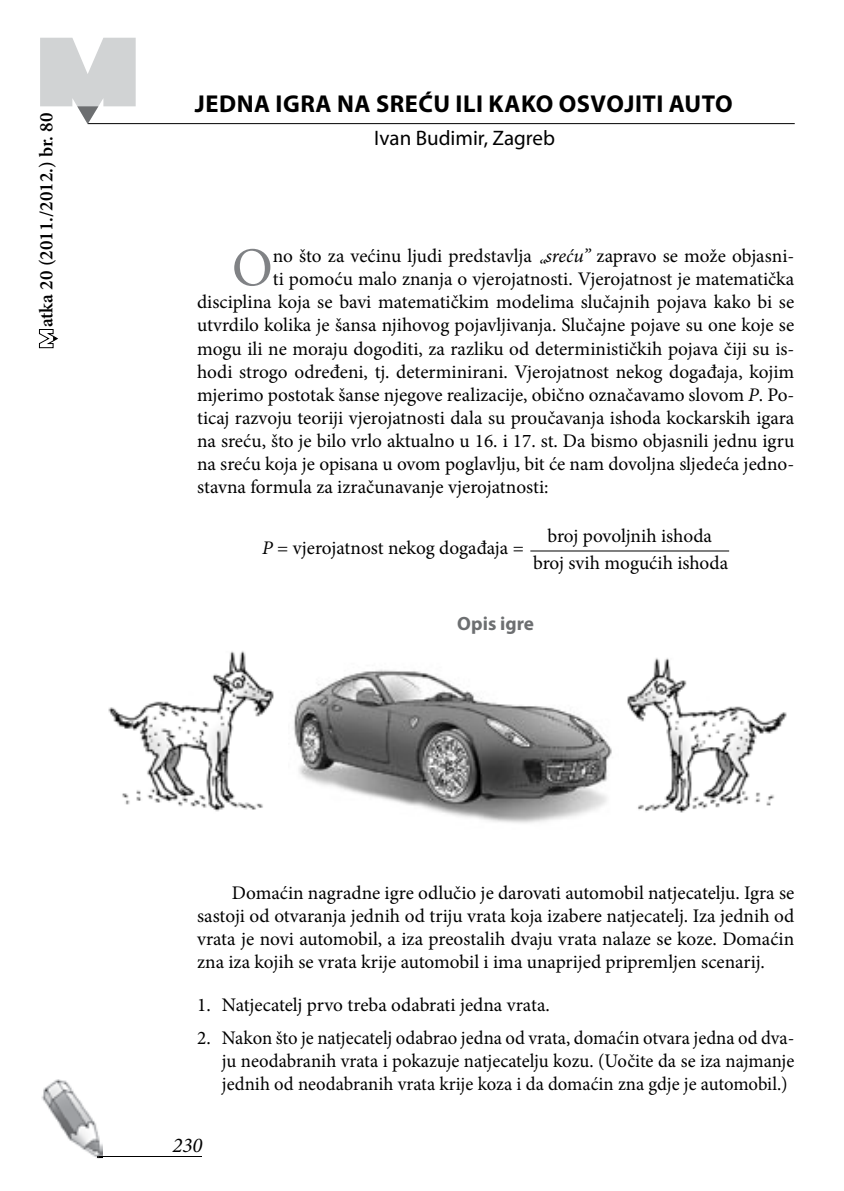
<style>
.page{position:relative;width:844px;height:1191px;background:#fff}
.page>*{position:absolute;margin:0;border:0;box-sizing:border-box;transform-origin:0 0}
.t1{font:54.77px "Minion Pro";color:#808285}
.t2{font:700 24.5px "Myriad Pro";letter-spacing:.02em;color:#000}
.t3{font:21px "Myriad Pro";color:#000}
.t4{font:italic 21px "Minion Pro";color:#000}
.t5{font:19.25px/23.1px "Minion Pro";color:#000;text-align:justify}
.t6{font:600 19.25px "Minion Pro";color:#000}
.t7{font:700 19.25px "Myriad Pro";color:#6d6f71}
.t8{font:italic 19.25px "Minion Pro";color:#000}
.s1{font-style:italic}
</style>
<div class="page">
<hr style="left:98px;top:1156px;width:104px;height:1px;background:#000">
<img style="left:41px;top:1079px;width:62px;height:80px">
<hr style="left:88px;top:123px;width:706px;height:1px;background:#000">
<svg style="left:40px;top:38px;width:96px;height:86px"></svg>
<svg style="left:39px;top:329px;width:19px;height:19px"></svg>
<hr style="left:530px;top:550px;width:199px;height:1px;background:#000">
<img style="left:293px;top:669px;width:319px;height:154px">
<img style="left:627px;top:658px;width:160px;height:155px">
<img style="left:108px;top:651px;width:166px;height:161px">
<p class="t6" style="left:33px;top:327px;width:216px;rotate:-90deg">atka 20 (2011./2012.) br. 80</p>
<p class="t2" style="left:195px;top:87px;width:539px">JEDNA IGRA NA SREĆU ILI KAKO OSVOJITI AUTO</p>
<p class="t3" style="left:374px;top:125px;width:182px">Ivan Budimir, Zagreb</p>
<h1 class="t1" style="left:232px;top:231px;width:42px">O</h1>
<p class="t5" style="left:273px;top:244px;width:260px">no što za većinu ljudi predstavlja</p>
<p class="t8" style="left:538px;top:253px;width:9px">“</p>
<p class="t5" style="left:545px;top:244px;width:250px"><span class="s1">sreću”</span> zapravo se može objasni-</p>
<p class="t5" style="left:273px;top:268px;width:523px">ti pomoću malo znanja o vjerojatnosti. Vjerojatnost je matematička</p>
<p class="t5" style="left:197px;top:291px;width:598px">disciplina koja se bavi matematičkim modelima slučajnih pojava kako bi se</p>
<p class="t5" style="left:197px;top:314px;width:598px">utvrdilo kolika je šansa njihovog pojavljivanja. Slučajne pojave su one koje se</p>
<p class="t5" style="left:197px;top:337px;width:598px">mogu ili ne moraju dogoditi, za razliku od determinističkih pojava čiji su is-</p>
<p class="t5" style="left:197px;top:360px;width:598px">hodi strogo određeni, tj. determinirani. Vjerojatnost nekog događaja, kojim</p>
<p class="t5" style="left:197px;top:383px;width:598px">mjerimo postotak šanse njegove realizacije, obično označavamo slovom <span class="s1">P</span>. Po-</p>
<p class="t5" style="left:197px;top:406px;width:598px">ticaj razvoju teoriji vjerojatnosti dala su proučavanja ishoda kockarskih igara</p>
<p class="t5" style="left:197px;top:429px;width:598px">na sreću, što je bilo vrlo aktualno u 16. i 17. st. Da bismo objasnili jednu igru</p>
<p class="t5" style="left:197px;top:452px;width:598px">na sreću koja je opisana u ovom poglavlju, bit će nam dovoljna sljedeća jedno-</p>
<p class="t5" style="left:197px;top:475px;width:353px">stavna formula za izračunavanje vjerojatnosti:</p>
<p class="t5" style="left:262px;top:537px;width:263px"><span class="s1">P</span> = vjerojatnost nekog događaja =</p>
<p class="t5" style="left:533px;top:522px;width:197px;line-height:27.3px;text-align:center">broj povoljnih ishoda broj svih mogućih ishoda</p>
<p class="t7" style="left:457px;top:611px;width:78px">Opis igre</p>
<p class="t5" style="left:197px;top:881px;width:598px;text-indent:35px">Domaćin nagradne igre odlučio je darovati automobil natjecatelju. Igra se sastoji od otvaranja jednih od triju vrata koja izabere natjecatelj. Iza jednih od vrata je novi automobil, a iza preostalih dvaju vrata nalaze se koze. Domaćin zna iza kojih se vrata krije automobil i ima unaprijed pripremljen scenarij.</p>
<p class="t5" style="left:197px;top:993px;width:354px">1. Natjecatelj prvo treba odabrati jedna vrata.</p>
<p class="t5" style="left:222px;top:1026px;width:574px;text-indent:-25px">2. Nakon što je natjecatelj odabrao jedna od vrata, domaćin otvara jedna od dva&shy;ju neodabranih vrata i pokazuje natjecatelju kozu. (Uočite da se iza najmanje jednih od neodabranih vrata krije koza i da domaćin zna gdje je automobil.)</p>
<p class="t4" style="left:172px;top:1130px;width:32px">230</p>
</div>
